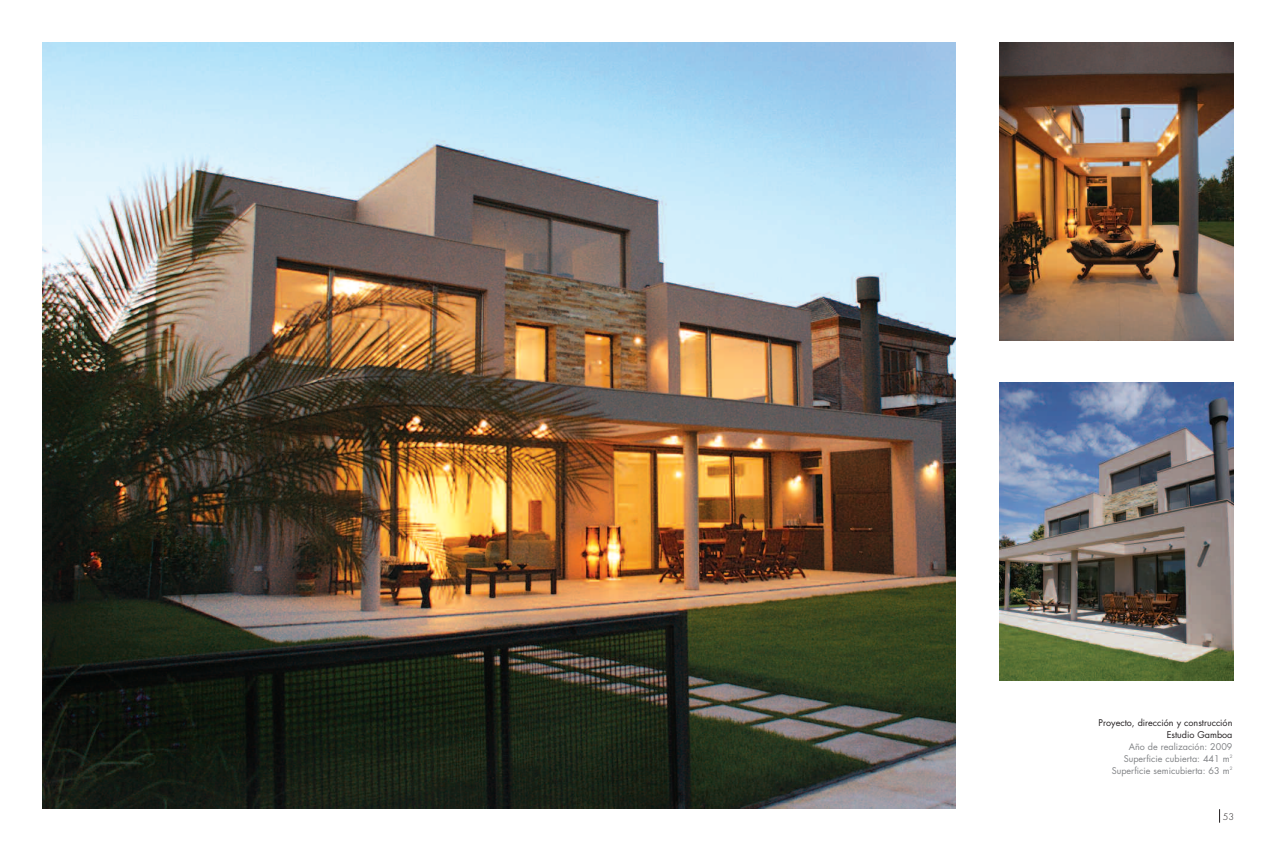
<style>
.page{position:relative;width:1276px;height:851px;background:#fff}
.page>*{position:absolute;margin:0;border:0;box-sizing:border-box;transform-origin:0 0}
.t1{font:9px/11.8px "Futura";color:#808285;text-align:right}
.t2{font:9px/11.8px "Futura";color:#231f20;text-align:right}
.t3{font:300 9px "Futura";color:#231f20}
</style>
<div class="page">
<svg style="left:1219px;top:809px;width:1px;height:13px"></svg>
<img style="left:43px;top:43px;width:913px;height:765px">
<img style="left:999px;top:43px;width:234px;height:297px">
<img style="left:999px;top:383px;width:234px;height:297px">
<p class="t2" style="left:1098px;top:717px;width:135px">Proyecto, dirección y construcción<br>Estudio Gamboa</p>
<p class="t1" style="left:1111px;top:741px;width:122px">Año de realización: 2009<br>Superficie cubierta: 441 m<sup>2<br></sup>Superficie semicubierta: 63 m<sup>2</sup></p>
<p class="t3" style="left:1223px;top:812px;width:13px">53</p>
</div>
